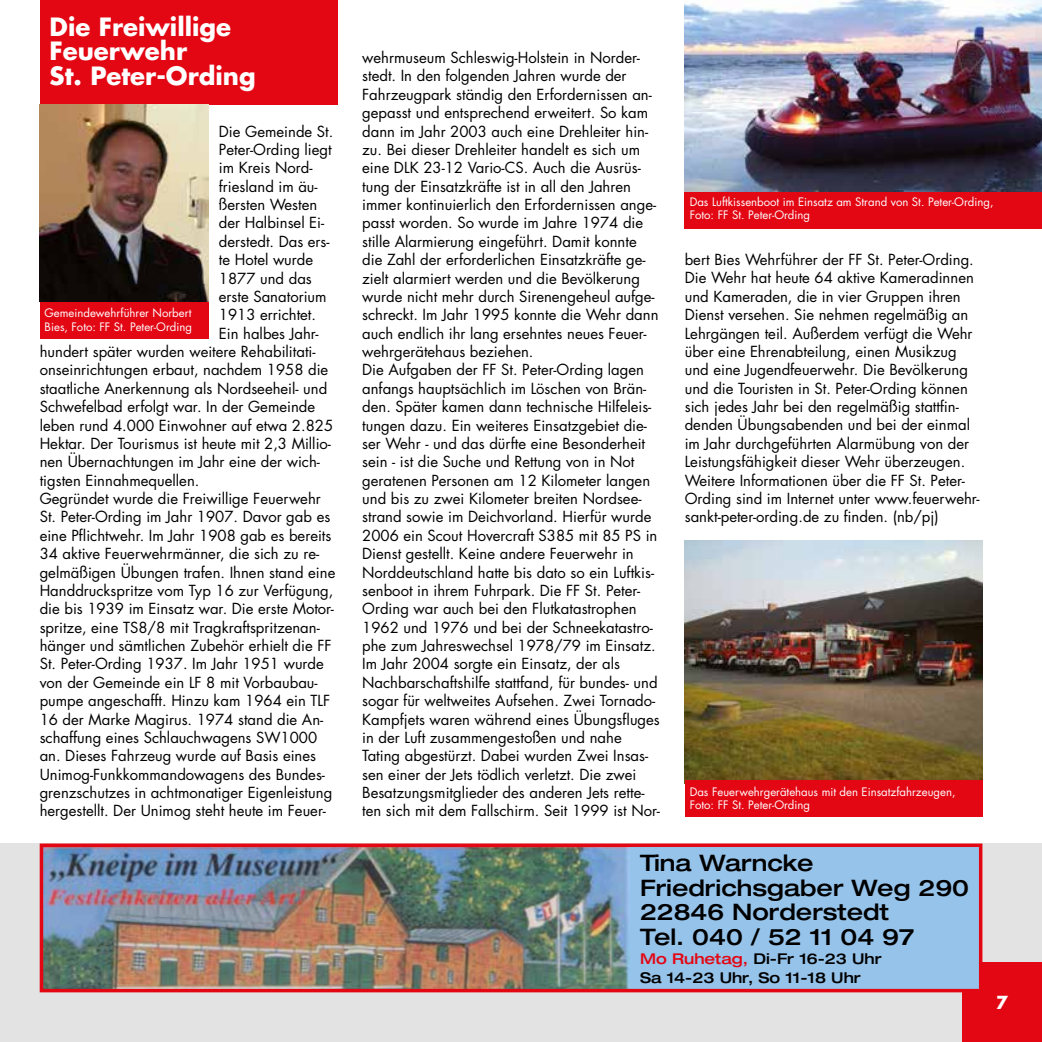
<style>
.page{position:relative;width:1042px;height:1042px;background:#fff}
.page>*{position:absolute;margin:0;border:0;box-sizing:border-box;transform-origin:0 0}
.t1{font:700 24.5px/24.5px "Futura";color:#fff}
.t2{font:500 expanded 22.75px/24.5px "Helvetica Neue";color:#000}
.t3{font:700 17.5px "Futura";color:#fff}
.t4{font:14.88px/18.4px "Futura";color:#000}
.t5{font:500 expanded 14.88px/19.2px "Helvetica Neue";color:#000}
.t6{font:11.38px/13.1px "Futura";color:#fff}
.s1{color:#e30613}
</style>
<div class="page">
<div style="left:0;top:843px;width:1042px;height:199px;background:#e3e3e3"></div>
<div style="left:962px;top:962px;width:80px;height:80px;background:#e30613"></div>
<div style="left:629px;top:845px;width:349px;height:145px;background:#96c3ea"></div>
<img style="left:45px;top:848px;width:584px;height:139px">
<div style="left:40px;top:843px;width:942px;height:149px;border:4px solid #e30613"></div>
<div style="left:40px;top:0;width:297px;height:105px;background:#e30613"></div>
<img style="left:685px;top:0;width:357px;height:192px">
<div style="left:685px;top:192px;width:357px;height:36px;background:#e30613"></div>
<img style="left:40px;top:105px;width:168px;height:197px">
<div style="left:40px;top:302px;width:168px;height:37px;background:#e30613"></div>
<img style="left:685px;top:541px;width:297px;height:239px">
<div style="left:685px;top:780px;width:297px;height:36px;background:#e30613"></div>
<h1 class="t1" style="left:50px;top:14px;width:208px">Die Freiwillige<br>Feuerwehr<br>St. Peter-Ording</h1>
<p class="t4" style="left:219px;top:122px;width:116px">Die Gemeinde St.</p>
<p class="t4" style="left:219px;top:140px;width:114px">Peter-Ording liegt</p>
<p class="t4" style="left:219px;top:158px;width:95px">im Kreis Nord-</p>
<p class="t4" style="left:219px;top:177px;width:100px">friesland im äu-</p>
<p class="t4" style="left:219px;top:195px;width:100px">ßersten Westen</p>
<p class="t4" style="left:219px;top:214px;width:107px">der Halbinsel Ei-</p>
<p class="t4" style="left:219px;top:232px;width:112px">derstedt. Das ers-</p>
<p class="t4" style="left:219px;top:250px;width:96px">te Hotel wurde</p>
<p class="t4" style="left:219px;top:269px;width:94px">1877 und das</p>
<p class="t4" style="left:219px;top:287px;width:109px">erste Sanatorium</p>
<p class="t4" style="left:219px;top:305px;width:99px">1913 errichtet.</p>
<p class="t4" style="left:219px;top:324px;width:101px">Ein halbes Jahr-</p>
<p class="t4" style="left:40px;top:342px;width:277px">hundert später wurden weitere Rehabilitati-</p>
<p class="t4" style="left:40px;top:360px;width:290px">onseinrichtungen erbaut, nachdem 1958 die</p>
<p class="t4" style="left:40px;top:379px;width:289px">staatliche Anerkennung als Nordseeheil- und</p>
<p class="t4" style="left:40px;top:397px;width:277px">Schwefelbad erfolgt war. In der Gemeinde</p>
<p class="t4" style="left:40px;top:416px;width:295px">leben rund 4.000 Einwohner auf etwa 2.825</p>
<p class="t4" style="left:40px;top:434px;width:293px">Hektar. Der Tourismus ist heute mit 2,3 Millio-</p>
<p class="t4" style="left:40px;top:452px;width:282px">nen Übernachtungen im Jahr eine der wich-</p>
<p class="t4" style="left:40px;top:471px;width:161px">tigsten Einnahmequellen.</p>
<p class="t4" style="left:40px;top:489px;width:283px">Gegründet wurde die Freiwillige Feuerwehr</p>
<p class="t4" style="left:40px;top:507px;width:292px">St. Peter-Ording im Jahr 1907. Davor gab es</p>
<p class="t4" style="left:40px;top:526px;width:293px">eine Pflichtwehr. Im Jahr 1908 gab es bereits</p>
<p class="t4" style="left:40px;top:544px;width:281px">34 aktive Feuerwehrmänner, die sich zu re-</p>
<p class="t4" style="left:40px;top:563px;width:297px">gelmäßigen Übungen trafen. Ihnen stand eine</p>
<p class="t4" style="left:40px;top:581px;width:295px">Handdruckspritze vom Typ 16 zur Verfügung,</p>
<p class="t4" style="left:40px;top:599px;width:296px">die bis 1939 im Einsatz war. Die erste Motor-</p>
<p class="t4" style="left:40px;top:618px;width:282px">spritze, eine TS8/8 mit Tragkraftspritzenan-</p>
<p class="t4" style="left:40px;top:636px;width:293px">hänger und sämtlichen Zubehör erhielt die FF</p>
<p class="t4" style="left:40px;top:654px;width:286px">St. Peter-Ording 1937. Im Jahr 1951 wurde</p>
<p class="t4" style="left:40px;top:673px;width:279px">von der Gemeinde ein LF 8 mit Vorbaubau-</p>
<p class="t4" style="left:40px;top:691px;width:292px">pumpe angeschafft. Hinzu kam 1964 ein TLF</p>
<p class="t4" style="left:40px;top:710px;width:285px">16 der Marke Magirus. 1974 stand die An-</p>
<p class="t4" style="left:40px;top:728px;width:279px">schaffung eines Schlauchwagens SW1000</p>
<p class="t4" style="left:40px;top:746px;width:278px">an. Dieses Fahrzeug wurde auf Basis eines</p>
<p class="t4" style="left:40px;top:765px;width:287px">Unimog-Funkkommandowagens des Bundes-</p>
<p class="t4" style="left:40px;top:783px;width:294px">grenzschutzes in achtmonatiger Eigenleistung</p>
<p class="t4" style="left:40px;top:801px;width:288px">hergestellt. Der Unimog steht heute im Feuer-</p>
<p class="t6" style="left:45px;top:307px;width:149px">Gemeindewehrführer Norbert<br>Bies, Foto: FF St. Peter-Ording</p>
<p class="t4" style="left:362px;top:48px;width:299px">wehrmuseum Schleswig-Holstein in Norder&shy;stedt. In den folgenden Jahren wurde der Fahrzeugpark ständig den Erfordernissen an&shy;gepasst und entsprechend erweitert. So kam dann im Jahr 2003 auch eine Drehleiter hin&shy;zu. Bei dieser Drehleiter handelt es sich um eine DLK 23-12 Vario-CS. Auch die Ausrüs&shy;tung der Einsatzkräfte ist in all den Jahren immer kontinuierlich den Erfordernissen ange&shy;passt worden. So wurde im Jahre 1974 die stille Alarmierung eingeführt. Damit konnte die Zahl der erforderlichen Einsatzkräfte ge&shy;zielt alarmiert werden und die Bevölkerung wurde nicht mehr durch Sirenengeheul aufge&shy;schreckt. Im Jahr 1995 konnte die Wehr dann auch endlich ihr lang ersehntes neues Feuer&shy;wehrgerätehaus beziehen.<br>Die Aufgaben der FF St. Peter-Ording lagen anfangs hauptsächlich im Löschen von Brän&shy;den. Später kamen dann technische Hilfeleis&shy;tungen dazu. Ein weiteres Einsatzgebiet die&shy;ser Wehr - und das dürfte eine Besonderheit sein - ist die Suche und Rettung von in Not geratenen Personen am 12 Kilometer langen und bis zu zwei Kilometer breiten Nordsee&shy;strand sowie im Deichvorland. Hierfür wurde 2006 ein Scout Hovercraft S385 mit 85 PS in Dienst gestellt. Keine andere Feuerwehr in Norddeutschland hatte bis dato so ein Luftkis&shy;senboot in ihrem Fuhrpark. Die FF St. Peter-Ording war auch bei den Flutkatastrophen 1962 und 1976 und bei der Schneekatastro&shy;phe zum Jahreswechsel 1978/79 im Einsatz.<br>Im Jahr 2004 sorgte ein Einsatz, der als Nachbarschaftshilfe stattfand, für bundes- und sogar für weltweites Aufsehen. Zwei Tornado-Kampfjets waren während eines Übungsfluges in der Luft zusammengestoßen und nahe Tating abgestürzt. Dabei wurden Zwei Insas&shy;sen einer der Jets tödlich verletzt. Die zwei Besatzungsmitglieder des anderen Jets rette&shy;ten sich mit dem Fallschirm. Seit 1999 ist Nor-</p>
<p class="t6" style="left:690px;top:195px;width:305px">Das Luftkissenboot im Einsatz am Strand von St. Peter-Ording,<br>Foto: FF St. Peter-Ording</p>
<p class="t4" style="left:685px;top:250px;width:296px">bert Bies Wehrführer der FF St. Peter-Ording.<br>Die Wehr hat heute 64 aktive Kameradinnen und Kameraden, die in vier Gruppen ihren Dienst versehen. Sie nehmen regelmäßig an Lehrgängen teil. Außerdem verfügt die Wehr über eine Ehrenabteilung, einen Musikzug und eine Jugendfeuerwehr. Die Bevölkerung und die Touristen in St. Peter-Ording können sich jedes Jahr bei den regelmäßig stattfin&shy;denden Übungsabenden und bei der einmal im Jahr durchgeführten Alarmübung von der Leistungsfähigkeit dieser Wehr überzeugen.<br>Weitere Informationen über die FF St. Peter-Ording sind im Internet unter www.feuerwehr&shy;sankt-peter-ording.de zu finden. (nb/pj)</p>
<p class="t6" style="left:690px;top:785px;width:267px">Das Feuerwehrgerätehaus mit den Einsatzfahrzeugen,<br>Foto: FF St. Peter-Ording</p>
<h2 class="t2" style="left:640px;top:850px;width:330px">Tina Warncke<br>Friedrichsgaber Weg 290<br>22846 Norderstedt<br>Tel. 040 / 52 11 04 97</h2>
<p class="t5" style="left:640px;top:948px;width:243px"><span class="s1">Mo Ruhetag,</span> Di-Fr 16-23 Uhr<br>Sa 14-23 Uhr, So 11-18 Uhr</p>
<p class="t3" style="left:996px;top:990px;width:14px">7</p>
</div>
